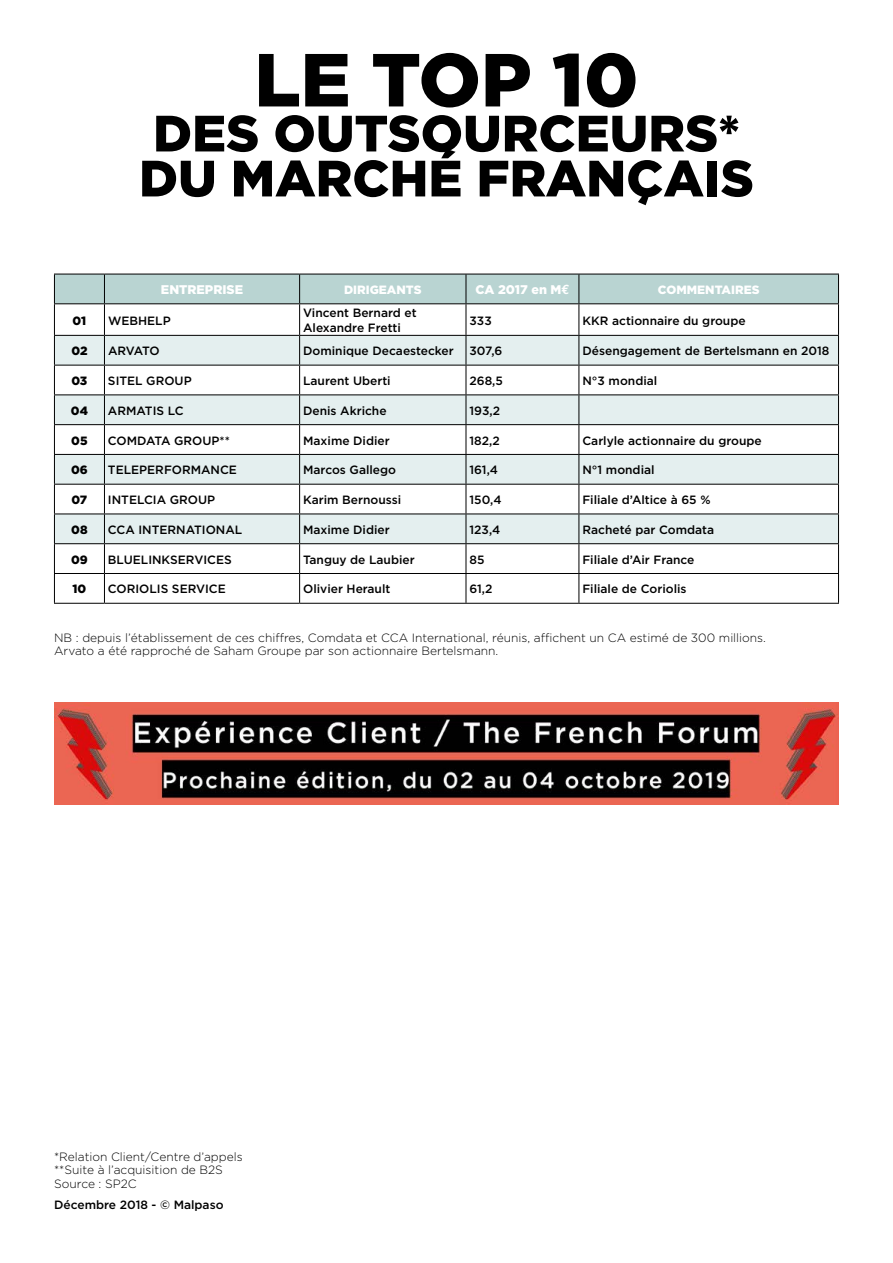
<style>
.page{position:relative;width:893px;height:1263px;background:#fff}
.page>*{position:absolute;margin:0;border:0;box-sizing:border-box;transform-origin:0 0}
.t1{font:900 75px "Gotham";color:#000}
.t2{font:900 51px/45px "Gotham";color:#000}
.t3{font:900 12.6px "Gotham";color:#fff}
.t4{font:500 12px/14.4px "Gotham";color:#000}
.t5{font:300 12px/13.5px "Gotham";color:#000}
.t6{font:900 12px "Gotham";color:#fff}
.t7{font:900 12px "Gotham";color:#000}
.s1{font-family:"Euro Mono";font-weight:700;font-size:13.5px}
</style>
<div class="page">
<svg style="left:300px;top:304px;width:538px;height:31px"></svg>
<div style="left:54px;top:274px;width:785px;height:29px;background:#b9d4d2"></div>
<hr style="left:54px;top:303px;width:50px;height:1px;background:#000">
<hr style="left:54px;top:304px;width:1px;height:31px;background:#000">
<hr style="left:104px;top:303px;width:196px;height:1px;background:#000">
<hr style="left:104px;top:304px;width:1px;height:31px;background:#000">
<hr style="left:300px;top:303px;width:166px;height:1px;background:#000">
<hr style="left:299px;top:304px;width:1px;height:31px;background:#000">
<hr style="left:466px;top:303px;width:113px;height:1px;background:#000">
<hr style="left:466px;top:304px;width:1px;height:31px;background:#000">
<hr style="left:579px;top:303px;width:260px;height:1px;background:#000">
<hr style="left:578px;top:304px;width:1px;height:31px;background:#000">
<hr style="left:838px;top:304px;width:1px;height:31px;background:#000">
<hr style="left:54px;top:335px;width:50px;height:1px;background:#000">
<hr style="left:104px;top:335px;width:196px;height:1px;background:#000">
<hr style="left:300px;top:335px;width:166px;height:1px;background:#000">
<hr style="left:466px;top:335px;width:113px;height:1px;background:#000">
<hr style="left:579px;top:335px;width:260px;height:1px;background:#000">
<svg style="left:54px;top:336px;width:785px;height:267px"></svg>
<hr style="left:54px;top:603px;width:50px;height:1px;background:#000">
<hr style="left:104px;top:603px;width:196px;height:1px;background:#000">
<hr style="left:300px;top:603px;width:166px;height:1px;background:#000">
<hr style="left:466px;top:603px;width:113px;height:1px;background:#000">
<hr style="left:579px;top:603px;width:260px;height:1px;background:#000">
<img style="left:54px;top:703px;width:785px;height:101px">
<h1 class="t1" style="left:254px;top:37px;width:386px">LE TOP 10</h1>
<h2 class="t2" style="left:139px;top:110px;width:616px">DES OUTSOURCEURS*<br>DU MARCHÉ FRANÇAIS</h2>
<p class="t3" style="left:161px;top:282px;width:84px">ENTREPRISE</p>
<p class="t6" style="left:344px;top:283px;width:79px">DIRIGEANTS</p>
<p class="t3" style="left:475px;top:282px;width:96px">CA 2017 en M<span class="s1">€</span></p>
<p class="t6" style="left:658px;top:283px;width:103px">COMMENTAIRES</p>
<p class="t7" style="left:73px;top:313px;width:15px">01</p>
<p class="t4" style="left:108px;top:313px;width:64px">WEBHELP</p>
<p class="t4" style="left:303px;top:306px;width:115px">Vincent Bernard et<br>Alexandre Fretti</p>
<p class="t4" style="left:469px;top:313px;width:24px">333</p>
<p class="t4" style="left:582px;top:313px;width:165px">KKR actionnaire du groupe</p>
<p class="t7" style="left:71px;top:344px;width:18px">02</p>
<p class="t4" style="left:108px;top:343px;width:53px">ARVATO</p>
<p class="t4" style="left:303px;top:343px;width:152px">Dominique Decaestecker</p>
<p class="t4" style="left:469px;top:343px;width:34px">307,6</p>
<p class="t4" style="left:582px;top:343px;width:248px">Désengagement de Bertelsmann en 2018</p>
<p class="t7" style="left:71px;top:374px;width:17px">03</p>
<p class="t4" style="left:108px;top:373px;width:85px">SITEL GROUP</p>
<p class="t4" style="left:303px;top:373px;width:89px">Laurent Uberti</p>
<p class="t4" style="left:469px;top:373px;width:35px">268,5</p>
<p class="t4" style="left:582px;top:373px;width:76px">N°3 mondial</p>
<p class="t7" style="left:71px;top:403px;width:19px">04</p>
<p class="t4" style="left:108px;top:403px;width:77px">ARMATIS LC</p>
<p class="t4" style="left:303px;top:403px;width:85px">Denis Akriche</p>
<p class="t4" style="left:469px;top:403px;width:32px">193,2</p>
<p class="t7" style="left:71px;top:433px;width:18px">05</p>
<p class="t4" style="left:108px;top:433px;width:123px">COMDATA GROUP**</p>
<p class="t4" style="left:303px;top:433px;width:88px">Maxime Didier</p>
<p class="t4" style="left:469px;top:433px;width:32px">182,2</p>
<p class="t4" style="left:582px;top:433px;width:181px">Carlyle actionnaire du groupe</p>
<p class="t7" style="left:71px;top:463px;width:18px">06</p>
<p class="t4" style="left:108px;top:463px;width:130px">TELEPERFORMANCE</p>
<p class="t4" style="left:303px;top:463px;width:94px">Marcos Gallego</p>
<p class="t4" style="left:469px;top:463px;width:30px">161,4</p>
<p class="t4" style="left:582px;top:463px;width:74px">N°1 mondial</p>
<p class="t7" style="left:71px;top:493px;width:17px">07</p>
<p class="t4" style="left:108px;top:492px;width:109px">INTELCIA GROUP</p>
<p class="t4" style="left:303px;top:492px;width:99px">Karim Bernoussi</p>
<p class="t4" style="left:469px;top:492px;width:34px">150,4</p>
<p class="t4" style="left:582px;top:492px;width:130px">Filiale d’Altice à 65 %</p>
<p class="t7" style="left:71px;top:523px;width:18px">08</p>
<p class="t4" style="left:108px;top:522px;width:136px">CCA INTERNATIONAL</p>
<p class="t4" style="left:303px;top:522px;width:88px">Maxime Didier</p>
<p class="t4" style="left:469px;top:522px;width:32px">123,4</p>
<p class="t4" style="left:582px;top:522px;width:133px">Racheté par Comdata</p>
<p class="t7" style="left:71px;top:552px;width:18px">09</p>
<p class="t4" style="left:108px;top:552px;width:125px">BLUELINKSERVICES</p>
<p class="t4" style="left:303px;top:552px;width:113px">Tanguy de Laubier</p>
<p class="t4" style="left:469px;top:552px;width:17px">85</p>
<p class="t4" style="left:582px;top:552px;width:113px">Filiale d’Air France</p>
<p class="t7" style="left:72px;top:582px;width:15px">10</p>
<p class="t4" style="left:108px;top:582px;width:119px">CORIOLIS SERVICE</p>
<p class="t4" style="left:303px;top:582px;width:89px">Olivier Herault</p>
<p class="t4" style="left:469px;top:582px;width:25px">61,2</p>
<p class="t4" style="left:582px;top:582px;width:106px">Filiale de Coriolis</p>
<p class="t5" style="left:54px;top:630px;width:713px">NB : depuis l’établissement de ces chiffres, Comdata et CCA International, réunis, affichent un CA estimé de 300 millions.<br>Arvato a été rapproché de Saham Groupe par son actionnaire Bertelsmann.</p>
<p class="t5" style="left:54px;top:1150px;width:190px">*Relation Client/Centre d’appels **Suite à l’acquisition de B2S<br>Source : SP2C</p>
<p class="t4" style="left:54px;top:1197px;width:171px">Décembre 2018 - © Malpaso</p>
</div>
